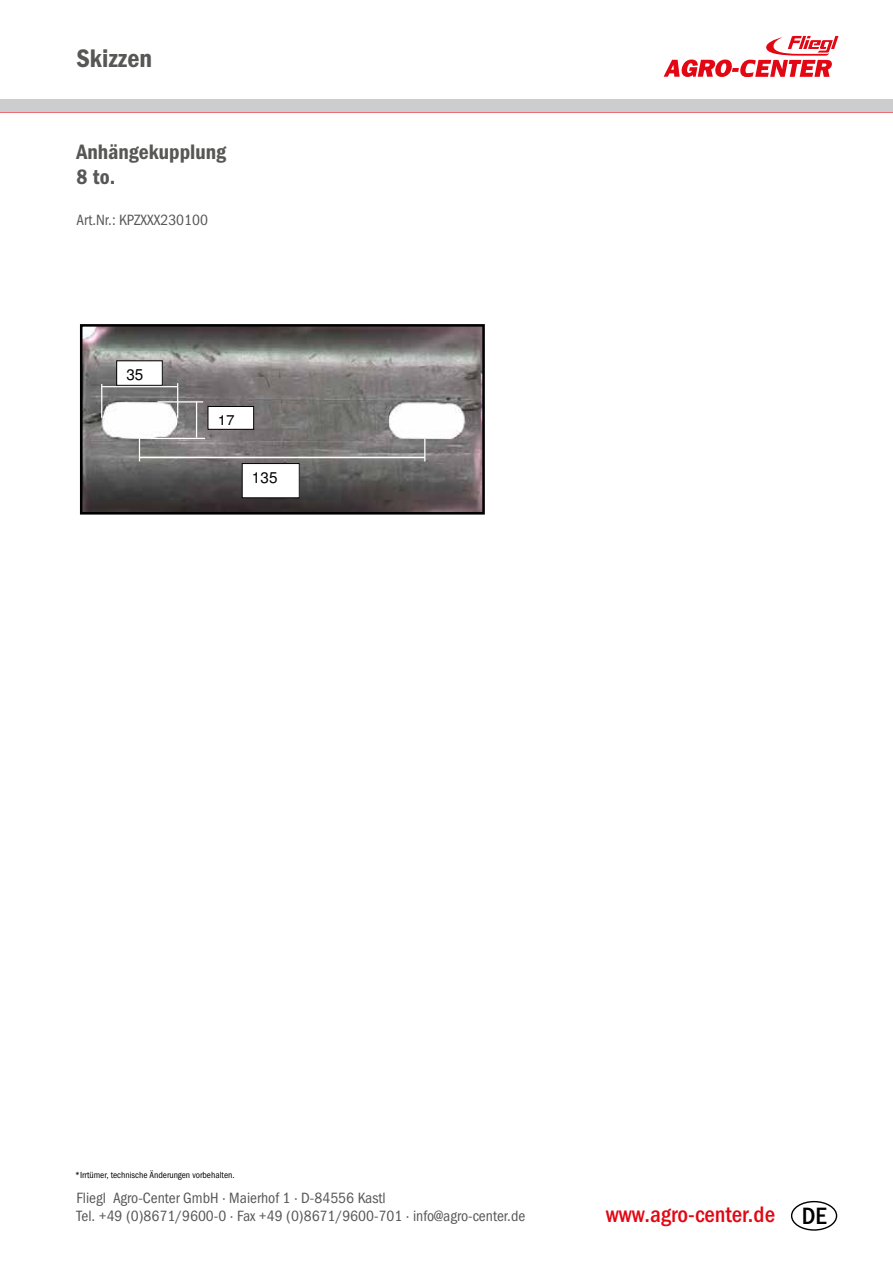
<style>
.page{position:relative;width:893px;height:1263px;background:#fff}
.page>*{position:absolute;margin:0;border:0;box-sizing:border-box;transform-origin:0 0}
.t1{font:25.5px "Franklin Gothic Demi Cond ITC";color:#575756}
.t2{font:23.85px "Franklin Gothic Medi Cond ITC";color:#000}
.t3{font:22.5px "Franklin Gothic Medi Cond ITC";color:#e30613}
.t4{font:21px/25.2px "Franklin Gothic Demi Cond ITC";color:#575756}
.t5{font:15.15px "Helvetica";letter-spacing:.005em;color:#000}
.t6{font:15px/18px "Franklin Gothic Book Cond ITC";color:#575756}
.t7{font:9px "Franklin Gothic Book Cond ITC";color:#000}
</style>
<div class="page">
<div style="left:791px;top:1201px;width:46px;height:30px;border:1px solid #000;border-radius:50%"></div>
<hr style="left:0;top:111px;width:893px;height:2px;background:#e30613">
<div style="left:0;top:99px;width:893px;height:12px;background:#cccdcf"></div>
<svg style="left:664px;top:36px;width:174px;height:41px"></svg>
<img style="left:84px;top:328px;width:397px;height:183px">
<div style="left:80px;top:324px;width:405px;height:191px;border:3px solid #000"></div>
<div style="left:117px;top:361px;width:45px;height:24px;background:#fff"></div>
<div style="left:116px;top:360px;width:47px;height:26px;border:1px solid #000"></div>
<div style="left:208px;top:406px;width:46px;height:23px;background:#fff"></div>
<div style="left:207px;top:406px;width:47px;height:24px;border:1px solid #000"></div>
<div style="left:242px;top:463px;width:57px;height:35px;background:#fff"></div>
<div style="left:242px;top:463px;width:58px;height:35px;border:1px solid #000"></div>
<svg style="left:139px;top:439px;width:1px;height:22px"></svg>
<svg style="left:424px;top:439px;width:1px;height:22px"></svg>
<hr style="left:139px;top:457px;width:286px;height:1px;background:#fff">
<hr style="left:157px;top:401px;width:46px;height:1px;background:#fff">
<hr style="left:151px;top:438px;width:54px;height:1px;background:#fff">
<hr style="left:196px;top:402px;width:1px;height:35px;background:#fff">
<hr style="left:101px;top:384px;width:1px;height:34px;background:#fff">
<hr style="left:177px;top:383px;width:1px;height:35px;background:#fff">
<hr style="left:101px;top:386px;width:77px;height:1px;background:#fff">
<h1 class="t1" style="left:77px;top:44px;width:77px">Skizzen</h1>
<h3 class="t4" style="left:77px;top:139px;width:151px">Anhängekupplung<br>8 to.</h3>
<p class="t6" style="left:77px;top:211px;width:133px">Art.Nr.: KPZXXX230100</p>
<p class="t5" style="left:126px;top:366px;width:18px">35</p>
<p class="t5" style="left:218px;top:412px;width:18px">17</p>
<p class="t5" style="left:252px;top:469px;width:27px">135</p>
<p class="t7" style="left:75px;top:1169px;width:161px">*Irrtümer, technische Änderungen vorbehalten.</p>
<p class="t6" style="left:77px;top:1189px;width:450px">Fliegl Agro-Center GmbH · Maierhof 1 · D-84556 Kastl<br>Tel. +49 (0)8671/9600-0 · Fax +49 (0)8671/9600-701 · info@agro-center.de</p>
<h3 class="t3" style="left:606px;top:1201px;width:171px">www.agro-center.de</h3>
<h2 class="t2" style="left:802px;top:1202px;width:26px">DE</h2>
</div>
